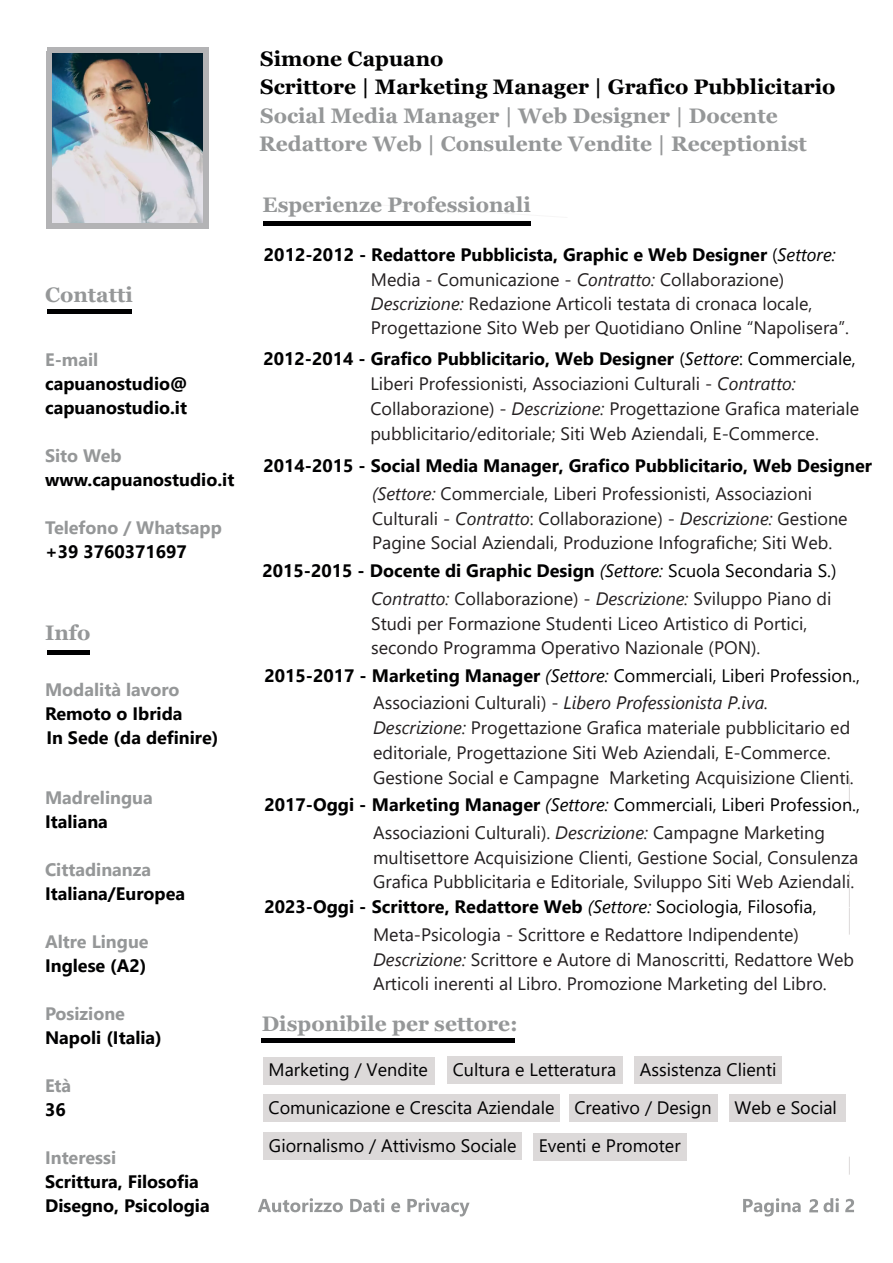
<style>
.page{position:relative;width:893px;height:1263px;background:#fff}
.page>*{position:absolute;margin:0;border:0;box-sizing:border-box;transform-origin:0 0}
.t1{font:700 21px/28.5px "Georgia";color:#959798}
.t2{font:700 21px/28.5px "Georgia";color:#000001}
.t3{font:18px/24.8px "Segoe UI";color:#231f20}
.t4{font:700 18px/24px "Segoe UI";color:#000001}
.t5{font:18px "Segoe UI";color:#000001}
.t6{font:700 18px "Segoe UI";color:#959798}
.s1{font-weight:400}
.s2{font-weight:400;font-style:italic}
.s3{font-style:italic}
.s4{font-weight:700}
</style>
<div class="page">
<div style="left:262px;top:1038px;width:253px;height:5px;background:#000001"></div>
<div style="left:264px;top:221px;width:267px;height:5px;background:#000001"></div>
<svg style="left:258px;top:1198px;width:85px;height:14px"></svg>
<svg style="left:350px;top:1198px;width:34px;height:14px"></svg>
<svg style="left:391px;top:1202px;width:9px;height:10px"></svg>
<svg style="left:407px;top:1198px;width:63px;height:18px"></svg>
<svg style="left:743px;top:1198px;width:58px;height:18px"></svg>
<svg style="left:809px;top:1198px;width:30px;height:14px"></svg>
<svg style="left:845px;top:1199px;width:9px;height:13px"></svg>
<div style="left:48px;top:309px;width:84px;height:5px;background:#000001"></div>
<div style="left:48px;top:650px;width:42px;height:5px;background:#000001"></div>
<img style="left:52px;top:52px;width:151px;height:171px">
<div style="left:47px;top:47px;width:161px;height:5px;background:#b3b3b5"></div>
<div style="left:47px;top:223px;width:161px;height:6px;background:#b3b3b5"></div>
<div style="left:203px;top:49px;width:6px;height:178px;background:#b3b3b5"></div>
<div style="left:46px;top:51px;width:6px;height:178px;background:#b3b3b5"></div>
<div style="left:263px;top:1057px;width:172px;height:27px;background:#dcd9d9"></div>
<div style="left:264px;top:1133px;width:258px;height:27px;background:#dcd9d9"></div>
<div style="left:569px;top:1095px;width:149px;height:27px;background:#dcd9d9"></div>
<div style="left:729px;top:1095px;width:117px;height:27px;background:#dcd9d9"></div>
<div style="left:263px;top:1095px;width:296px;height:27px;background:#dcd9d9"></div>
<div style="left:447px;top:1057px;width:176px;height:27px;background:#dcd9d9"></div>
<div style="left:533px;top:1133px;width:154px;height:27px;background:#dcd9d9"></div>
<div style="left:634px;top:1057px;width:148px;height:27px;background:#dcd9d9"></div>
<p class="t1" style="left:45px;top:281px;width:89px">Contatti</p>
<p class="t6" style="left:45px;top:342px;width:55px">E-mail</p>
<p class="t4" style="left:45px;top:370px;width:144px">capuanostudio@ capuanostudio.it</p>
<p class="t6" style="left:45px;top:438px;width:78px">Sito Web</p>
<p class="t4" style="left:45px;top:466px;width:191px">www.capuanostudio.it</p>
<p class="t6" style="left:45px;top:510px;width:178px">Telefono / Whatsapp</p>
<p class="t4" style="left:45px;top:538px;width:143px">+39 3760371697</p>
<p class="t1" style="left:45px;top:619px;width:47px">Info</p>
<p class="t6" style="left:45px;top:673px;width:136px">Modalità lavoro</p>
<p class="t4" style="left:45px;top:701px;width:139px">Remoto o Ibrida</p>
<p class="t4" style="left:46px;top:724px;width:174px">In Sede (da definire)</p>
<p class="t6" style="left:45px;top:781px;width:109px">Madrelingua</p>
<p class="t4" style="left:45px;top:809px;width:64px">Italiana</p>
<p class="t6" style="left:45px;top:853px;width:108px">Cittadinanza</p>
<p class="t4" style="left:45px;top:881px;width:142px">Italiana/Europea</p>
<p class="t6" style="left:45px;top:925px;width:105px">Altre Lingue</p>
<p class="t4" style="left:45px;top:953px;width:103px">Inglese (A2)</p>
<p class="t6" style="left:45px;top:997px;width:81px">Posizione</p>
<p class="t4" style="left:45px;top:1025px;width:118px">Napoli (Italia)</p>
<p class="t6" style="left:45px;top:1069px;width:28px">Età</p>
<p class="t4" style="left:45px;top:1097px;width:22px">36</p>
<p class="t6" style="left:45px;top:1141px;width:73px">Interessi</p>
<p class="t4" style="left:45px;top:1169px;width:166px">Scrittura, Filosofia<br>Disegno, Psicologia</p>
<p class="t2" style="left:260px;top:44px;width:577px">Simone Capuano<br>Scrittore | Marketing Manager | Grafico Pubblicitario</p>
<p class="t1" style="left:259px;top:101px;width:549px">Social Media Manager | Web Designer | Docente<br>Redattore Web | Consulente Vendite | Receptionist</p>
<p class="t1" style="left:263px;top:191px;width:270px">Esperienze Professionali</p>
<p class="t4" style="left:264px;top:241px;width:573px">2012-2012 - Redattore Pubblicista, Graphic e Web Designer <span class="s1">(</span><span class="s2">Settore:</span></p>
<p class="t3" style="left:371px;top:266px;width:480px;line-height:24px">Media - Comunicazione - <span class="s3">Contratto:</span> Collaborazione)<br><span class="s3">Descrizione:</span> Redazione Articoli testata di cronaca locale,<br>Progettazione Sito Web per Quotidiano Online “Napolisera”.</p>
<p class="t3" style="left:370px;top:370px;width:490px">Liberi Professionisti, Associazioni Culturali - <span class="s3">Contratto:<br></span>Collaborazione) - <span class="s3">Descrizione:</span> Progettazione Grafica materiale pubblicitario/editoriale; Siti Web Aziendali, E-Commerce.</p>
<p class="t4" style="left:263px;top:345px;width:594px">2012-2014 - Grafico Pubblicitario, Web Designer <span class="s1">(</span><span class="s2">Settore</span><span class="s1">: Commerciale,</span></p>
<p class="t4" style="left:263px;top:452px;width:610px">2014-2015 - Social Media Manager, Grafico Pubblicitario, Web Designer</p>
<p class="t3" style="left:372px;top:479px;width:477px"><span class="s3">(Settore:</span> Commerciale, Liberi Professionisti, Associazioni<br>Culturali - <span class="s3">Contratto</span>: Collaborazione) - <span class="s3">Descrizione:</span> Gestione<br>Pagine Social Aziendali, Produzione Infografiche; Siti Web.</p>
<p class="t4" style="left:262px;top:557px;width:576px">2015-2015 - Docente di Graphic Design <span class="s2">(Settore:</span> <span class="s1">Scuola Secondaria S.)</span></p>
<p class="t3" style="left:371px;top:584px;width:462px"><span class="s3">Contratto:</span> Collaborazione) - <span class="s3">Descrizione:</span> Sviluppo Piano di<br>Studi per Formazione Studenti Liceo Artistico di Portici, secondo Programma Operativo Nazionale (PON).</p>
<p class="t5" style="left:264px;top:658px;width:597px"><span class="s4">2015-2017 - Marketing Manager</span> <span class="s3">(Settore:</span> Commerciali, Liberi Profession.,</p>
<p class="t3" style="left:373px;top:689px;width:482px">Associazioni Culturali) - <span class="s3">Libero Professionista P.iva.<br>Descrizione:</span> Progettazione Grafica materiale pubblicitario ed editoriale, Progettazione Siti Web Aziendali, E-Commerce.<br>Gestione Social e Campagne Marketing Acquisizione Clienti.</p>
<p class="t5" style="left:264px;top:788px;width:597px"><span class="s4">2017-Oggi - Marketing Manager</span> <span class="s3">(Settore:</span> Commerciali, Liberi Profession.,</p>
<p class="t3" style="left:373px;top:818px;width:487px">Associazioni Culturali). <span class="s3">Descrizione:</span> Campagne Marketing multisettore Acquisizione Clienti, Gestione Social, Consulenza<br>Grafica Pubblicitaria e Editoriale, Sviluppo Siti Web Aziendali.</p>
<p class="t4" style="left:264px;top:893px;width:554px">2023-Oggi - Scrittore, Redattore Web <span class="s2">(Settore:</span> <span class="s1">Sociologia, Filosofia,</span></p>
<p class="t3" style="left:373px;top:920px;width:483px">Meta-Psicologia - Scrittore e Redattore Indipendente)<br><span class="s3">Descrizione:</span> Scrittore e Autore di Manoscritti, Redattore Web<br>Articoli inerenti al Libro. Promozione Marketing del Libro.</p>
<p class="t1" style="left:262px;top:1010px;width:257px">Disponibile per settore:</p>
<p class="t5" style="left:269px;top:1052px;width:161px">Marketing / Vendite</p>
<p class="t5" style="left:453px;top:1052px;width:165px">Cultura e Letteratura</p>
<p class="t5" style="left:640px;top:1052px;width:138px">Assistenza Clienti</p>
<p class="t5" style="left:269px;top:1090px;width:445px">Comunicazione e Crescita Aziendale Creativo / Design</p>
<p class="t5" style="left:735px;top:1090px;width:104px">Web e Social</p>
<p class="t5" style="left:269px;top:1128px;width:249px">Giornalismo / Attivismo Sociale</p>
<p class="t5" style="left:539px;top:1129px;width:143px">Eventi e Promoter</p>
</div>
